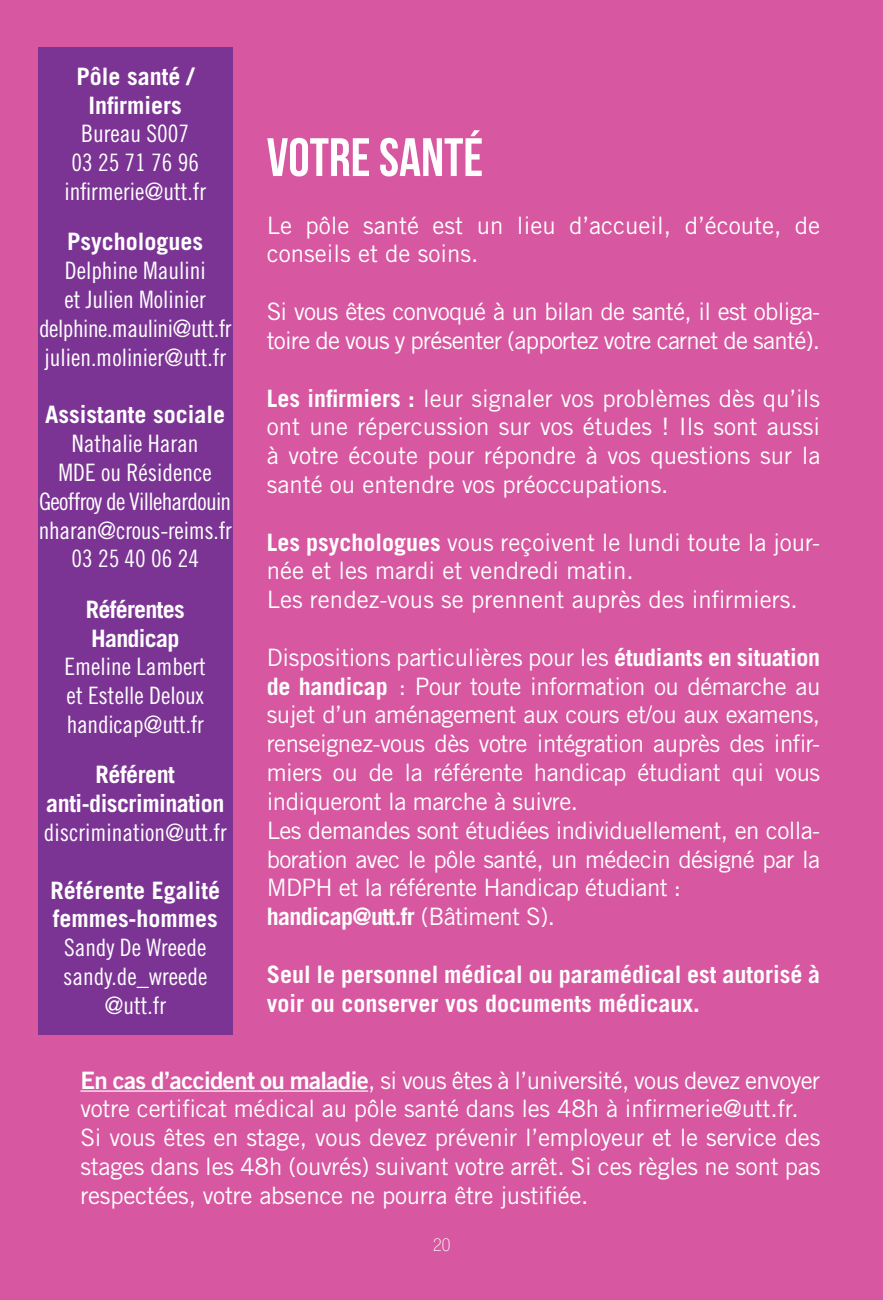
<style>
.page{position:relative;width:883px;height:1300px;background:#d757a0}
.page>*{position:absolute;margin:0;border:0;box-sizing:border-box;transform-origin:0 0}
.t1{font:54px "Bebas Neue";color:#fff}
.t2{font:24px/28.8px "Trade Gothic LT Std";letter-spacing:-.01em;color:#fff}
.t3{font:24px/28.8px "Trade Gothic LT Std Cn 18";color:#fff;text-align:center}
.t4{font:700 24px/28.8px "Trade Gothic LT Std";color:#fff}
.t5{font:24px/28.8px "Trade Gothic LT Std";letter-spacing:-.03em;color:#fff}
.t6{font:700 24px/28.8px "Trade Gothic LT Std";letter-spacing:-.02em;color:#fff;text-align:center}
.t7{font:700 24px/28.8px "Trade Gothic LT Std";letter-spacing:-.03em;color:#fff}
.t8{font:100 condensed 18px "Helvetica Neue LT Std";color:#fff}
.s1{font-weight:700}
.s2{font-family:"Trade Gothic LT Std Bd 2"}
</style>
<div class="page">
<div style="left:38px;top:47px;width:195px;height:987px;background:#7c3494"></div>
<hr style="left:80px;top:1090px;width:288px;height:1px;background:#fff">
<p class="t4" style="left:77px;top:61px;width:119px;text-align:center">Pôle santé /<br>Infirmiers</p>
<p class="t3" style="left:64px;top:119px;width:143px">Bureau S007<br>03 25 71 76 96 infirmerie@utt.fr</p>
<p class="t4" style="left:67px;top:227px;width:137px">Psychologues</p>
<p class="t3" style="left:39px;top:256px;width:194px">Delphine Maulini<br>et Julien Molinier delphine.maulini@utt.fr julien.molinier@utt.fr</p>
<p class="t4" style="left:45px;top:400px;width:181px">Assistante sociale</p>
<p class="t3" style="left:39px;top:429px;width:195px">Nathalie Haran<br>MDE ou Résidence<br>Geoffroy de Villehardouin nharan@crous-reims.fr<br>03 25 40 06 24</p>
<p class="t7" style="left:86px;top:594px;width:100px">Référentes<br>Handicap</p>
<p class="t3" style="left:65px;top:652px;width:143px;text-align:justify">Emeline Lambert et Estelle Deloux handicap@utt.fr</p>
<p class="t6" style="left:46px;top:760px;width:180px">Référent anti-discrimination</p>
<p class="t3" style="left:44px;top:818px;width:185px">discrimination@utt.fr</p>
<p class="t4" style="left:51px;top:875px;width:171px">Référente Egalité femmes-hommes</p>
<p class="t3" style="left:63px;top:933px;width:146px">Sandy De Wreede sandy.de_wreede @utt.fr</p>
<h1 class="t1" style="left:267px;top:128px;width:218px">VOTRE SANTÉ</h1>
<p class="t2" style="left:267px;top:210px;width:555px">Le pôle santé est un lieu d’accueil, d’écoute, de conseils et de soins.</p>
<p class="t5" style="left:267px;top:297px;width:555px">Si vous êtes convoqué à un bilan de santé, il est obliga&shy;toire de vous y présenter (apportez votre carnet de santé).</p>
<p class="t2" style="left:267px;top:383px;width:555px;text-align:justify"><span class="s1">Les infirmiers :</span> leur signaler vos problèmes dès qu’ils ont une répercussion sur vos études ! Ils sont aussi à votre écoute pour répondre à vos questions sur la santé ou entendre vos préoccupations.</p>
<p class="t2" style="left:267px;top:527px;width:555px"><span class="s1">Les psychologues</span> vous reçoivent le lundi toute la jour&shy;née et les mardi et vendredi matin.<br>Les rendez-vous se prennent auprès des infirmiers.</p>
<p class="t2" style="left:267px;top:642px;width:555px">Dispositions particulières pour les <span class="s1">étudiants en situation de handicap</span> : Pour toute information ou démarche au sujet d’un aménagement aux cours et/ou aux examens, renseignez-vous dès votre intégration auprès des infir&shy;miers ou de la référente handicap étudiant qui vous indiqueront la marche à suivre.<br>Les demandes sont étudiées individuellement, en colla&shy;boration avec le pôle santé, un médecin désigné par la MDPH et la référente Handicap étudiant : <span class="s1">handicap@utt.fr</span> (Bâtiment S).</p>
<p class="t4" style="left:267px;top:959px;width:555px">Seul le personnel médical ou paramédical est autorisé à voir ou conserver vos documents médicaux.</p>
<p class="t2" style="left:80px;top:1065px;width:741px"><span class="s2">En cas d’accident ou maladie</span>, si vous êtes à l’université, vous devez envoyer votre certificat médical au pôle santé dans les 48h à infirmerie@utt.fr.<br>Si vous êtes en stage, vous devez prévenir l’employeur et le service des stages dans les 48h (ouvrés) suivant votre arrêt. Si ces règles ne sont pas respectées, votre absence ne pourra être justifiée.</p>
<p class="t8" style="left:433px;top:1234px;width:19px">20</p>
</div>
